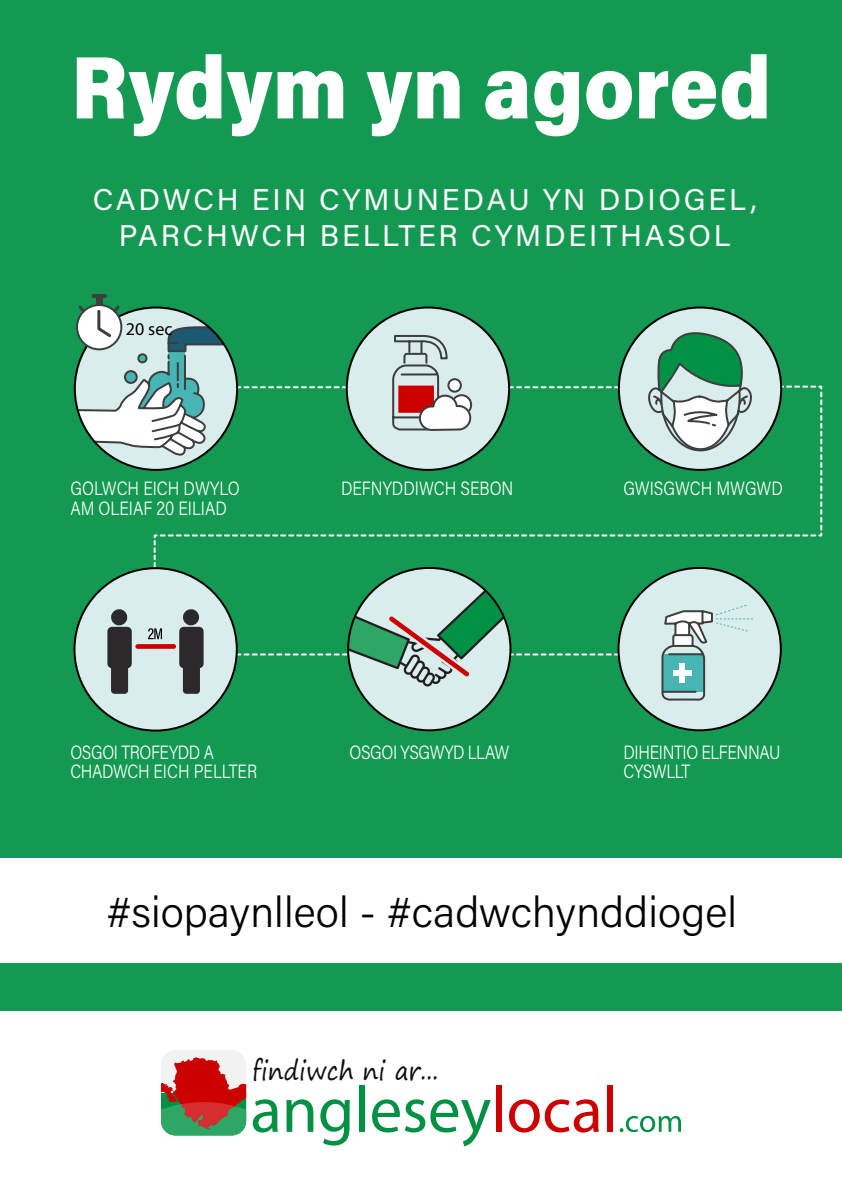
<style>
.page{position:relative;width:842px;height:1191px;background:#fff}
.page>*{position:absolute;margin:0;border:0;box-sizing:border-box;transform-origin:0 0}
.t1{font:43px "Acumin Variable Concept";color:#030407}
.t2{font:30px/36px "Acumin Variable Concept";letter-spacing:.09em;color:#fff;text-align:center}
.t3{font:26px "Segoe Print";color:#120f0f;scale:.91 1}
.t4{font:19.2px/19.2px "Acumin Variable Concept";letter-spacing:-.005em;color:#fff;scale:.83 1}
.t5{font:19.2px/19.2px "Acumin Variable Concept";letter-spacing:-.025em;color:#fff;scale:.83 1}
.t6{font:18px "Myriad Pro";color:#000}
</style>
<div class="page">
<div style="left:0;top:0;width:842px;height:1011px;background:#139951"></div>
<svg style="left:77px;top:54px;width:690px;height:82px"></svg>
<hr style="left:93px;top:294px;width:12px;height:4px;background:#3e3e3f">
<div style="left:96px;top:296px;width:6px;height:9px;background:#3e3e3f"></div>
<div style="left:75px;top:568px;width:162px;height:162px;background:#d9eded;border-radius:50%"></div>
<div style="left:135px;top:644px;width:41px;height:5px;background:#c00;border-radius:2px"></div>
<div style="left:348px;top:568px;width:162px;height:162px;background:#d9eded;border-radius:50%"></div>
<svg style="left:236px;top:589px;width:381px;height:98px"></svg>
<div style="left:619px;top:568px;width:162px;height:162px;background:#d9eded;border-radius:50%"></div>
<svg style="left:661px;top:604px;width:92px;height:97px"></svg>
<svg style="left:76px;top:303px;width:746px;height:265px"></svg>
<svg style="left:107px;top:609px;width:25px;height:85px"></svg>
<svg style="left:179px;top:609px;width:25px;height:85px"></svg>
<svg style="left:148px;top:628px;width:14px;height:11px"></svg>
<div style="left:0;top:858px;width:842px;height:105px;background:#fff"></div>
<svg style="left:620px;top:1116px;width:61px;height:16px"></svg>
<svg style="left:161px;top:1051px;width:85px;height:84px"></svg>
<svg style="left:253px;top:1099px;width:25px;height:33px"></svg>
<svg style="left:286px;top:1099px;width:27px;height:32px"></svg>
<svg style="left:320px;top:1099px;width:30px;height:46px"></svg>
<div style="left:359px;top:1085px;width:6px;height:46px;background:#009145"></div>
<svg style="left:372px;top:1099px;width:119px;height:47px"></svg>
<div style="left:496px;top:1085px;width:6px;height:46px;background:#c00"></div>
<svg style="left:509px;top:1099px;width:90px;height:33px"></svg>
<div style="left:607px;top:1085px;width:6px;height:46px;background:#c00"></div>
<p class="t2" style="left:93px;top:180px;width:665px">CADWCH EIN CYMUNEDAU YN DDIOGEL,<br>PARCHWCH BELLTER CYMDEITHASOL</p>
<p class="t6" style="left:126px;top:317px;width:48px">20 sec</p>
<p class="t4" style="left:70px;top:478px;width:206px">GOLWCH EICH DWYLO</p>
<p class="t4" style="left:70px;top:497px;width:190px">AM OLEIAF 20 EILIAD</p>
<p class="t4" style="left:341px;top:478px;width:209px">DEFNYDDIWCH SEBON</p>
<p class="t4" style="left:623px;top:478px;width:194px">GWISGWCH MWGWD</p>
<p class="t4" style="left:70px;top:741px;width:227px">OSGOI TROFEYDD A<br>CHADWCH EICH PELLTER</p>
<p class="t5" style="left:350px;top:741px;width:194px">OSGOI YSGWYD LLAW</p>
<p class="t5" style="left:623px;top:741px;width:191px">DIHEINTIO ELFENNAU<br>CYSWLLT</p>
<p class="t1" style="left:107px;top:882px;width:632px">#siopaynlleol - #cadwchynddiogel</p>
<h3 class="t3" style="left:253px;top:1047px;width:206px">findiwch ni ar...</h3>
</div>
